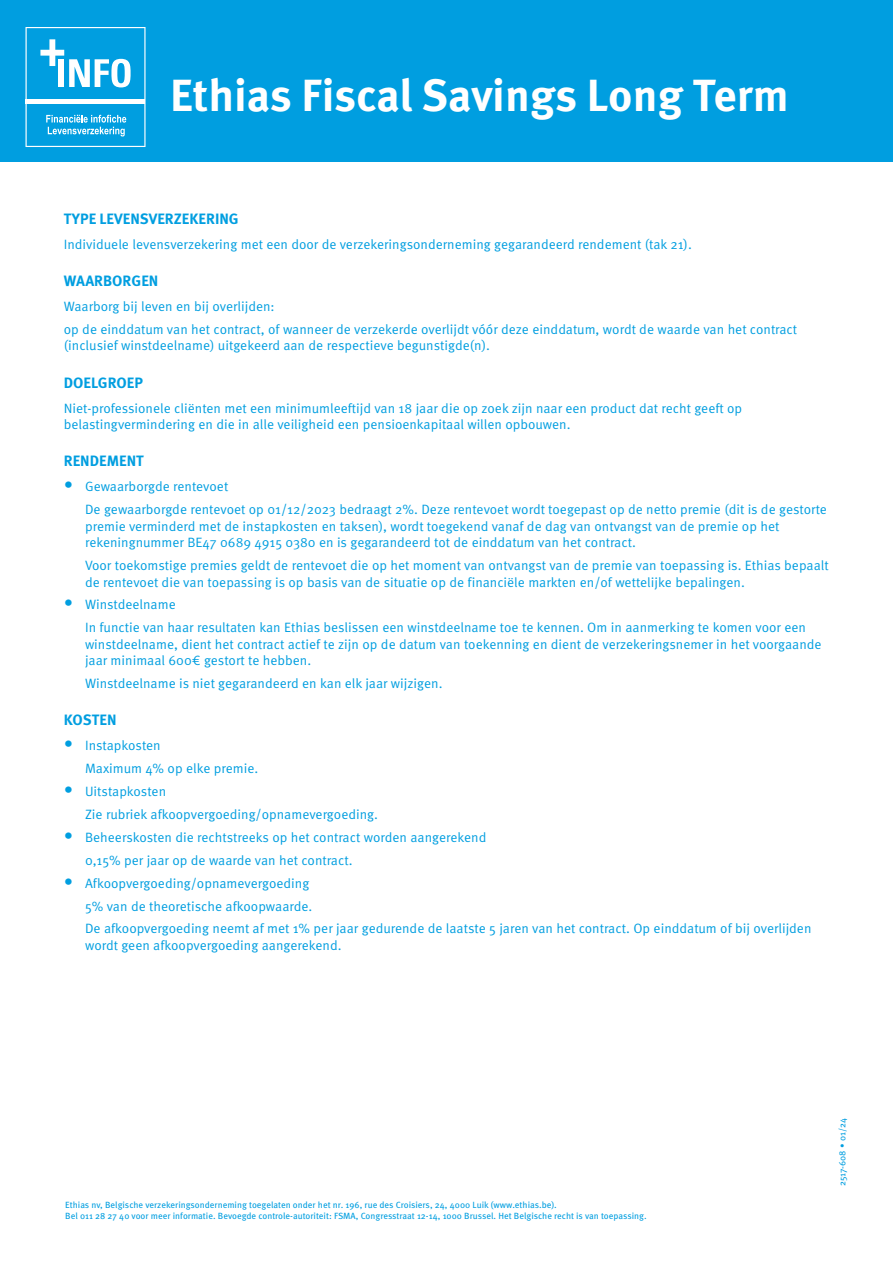
<style>
.page{position:relative;width:893px;height:1263px;background:#fff}
.page>*{position:absolute;margin:0;border:0;box-sizing:border-box;transform-origin:0 0}
.t1{font:700 45px "Meta Pro";color:#fff}
.t2{font:700 15px "Meta Pro";color:#009ee0}
.t3{font:13.5px/23px "Meta Pro Norm";color:#009ee0}
.t4{font:9px/10.8px "Meta Pro";color:#009ee0}
.s1{font-size:18px}
</style>
<div class="page">
<div style="left:0;top:0;width:893px;height:162px;background:#009ee0"></div>
<svg style="left:26px;top:27px;width:120px;height:120px"></svg>
<h1 class="t1" style="left:170px;top:60px;width:620px">Ethias Fiscal Savings Long Term</h1>
<p class="t2" style="left:64px;top:207px;width:176px">TYPE LEVENSVERZEKERING</p>
<p class="t3" style="left:64px;top:232px;width:630px">Individuele levensverzekering met een door de verzekeringsonderneming gegarandeerd rendement (tak 21).</p>
<p class="t2" style="left:64px;top:269px;width:96px">WAARBORGEN</p>
<p class="t3" style="left:64px;top:294px;width:735px">Waarborg bij leven en bij overlijden:<br>op de einddatum van het contract, of wanneer de verzekerde overlijdt vóór deze einddatum, wordt de waarde van het contract</p>
<p class="t3" style="left:64px;top:333px;width:428px">(inclusief winstdeelname) uitgekeerd aan de respectieve begunstigde(n).</p>
<p class="t2" style="left:64px;top:371px;width:81px">DOELGROEP</p>
<p class="t3" style="left:64px;top:399px;width:680px;line-height:16.5px">Niet-professionele cliënten met een minimumleeftijd van 18 jaar die op zoek zijn naar een product dat recht geeft op belastingvermindering en die in alle veiligheid een pensioenkapitaal willen opbouwen.</p>
<p class="t2" style="left:64px;top:449px;width:81px">RENDEMENT</p>
<p class="t3" style="left:85px;top:474px;width:743px;text-indent:-21px"><span class="s1">•</span> Gewaarborgde rentevoet<br>De gewaarborgde rentevoet op 01/12/2023 bedraagt 2%. Deze rentevoet wordt toegepast op de netto premie (dit is de gestorte</p>
<p class="t3" style="left:85px;top:517px;width:696px;line-height:16.5px">premie verminderd met de instapkosten en taksen), wordt toegekend vanaf de dag van ontvangst van de premie op het rekeningnummer BE47 0689 4915 0380 en is gegarandeerd tot de einddatum van het contract.</p>
<p class="t3" style="left:85px;top:556px;width:745px;line-height:16.5px">Voor toekomstige premies geldt de rentevoet die op het moment van ontvangst van de premie van toepassing is. Ethias bepaalt de rentevoet die van toepassing is op basis van de situatie op de financiële markten en/of wettelijke bepalingen.</p>
<p class="t3" style="left:85px;top:592px;width:722px;text-indent:-21px"><span class="s1">•</span> Winstdeelname<br>In functie van haar resultaten kan Ethias beslissen een winstdeelname toe te kennen. Om in aanmerking te komen voor een</p>
<p class="t3" style="left:85px;top:635px;width:738px;line-height:16.5px">winstdeelname, dient het contract actief te zijn op de datum van toekenning en dient de verzekeringsnemer in het voorgaande jaar minimaal 600€ gestort te hebben.</p>
<p class="t3" style="left:85px;top:671px;width:359px">Winstdeelname is niet gegarandeerd en kan elk jaar wijzigen.</p>
<p class="t2" style="left:64px;top:708px;width:54px">KOSTEN</p>
<p class="t3" style="left:85px;top:733px;width:175px;text-indent:-21px"><span class="s1">•</span> Instapkosten<br>Maximum 4% op elke premie.</p>
<p class="t3" style="left:85px;top:779px;width:294px;text-indent:-21px"><span class="s1">•</span> Uitstapkosten<br>Zie rubriek afkoopvergoeding/opnamevergoeding.</p>
<p class="t3" style="left:85px;top:825px;width:403px;text-indent:-21px"><span class="s1">•</span> Beheerskosten die rechtstreeks op het contract worden aangerekend<br>0,15% per jaar op de waarde van het contract.</p>
<p class="t3" style="left:85px;top:870px;width:728px;text-indent:-21px"><span class="s1">•</span> Afkoopvergoeding/opnamevergoeding<br>5% van de theoretische afkoopwaarde.<br>De afkoopvergoeding neemt af met 1% per jaar gedurende de laatste 5 jaren van het contract. Op einddatum of bij overlijden</p>
<p class="t3" style="left:85px;top:933px;width:258px">wordt geen afkoopvergoeding aangerekend.</p>
<p class="t4" style="left:65px;top:1199px;width:583px">Ethias nv, Belgische verzekeringsonderneming toegelaten onder het nr. 196, rue des Croisiers, 24, 4000 Luik (www.ethias.be).<br>Bel 011 28 27 40 voor meer informatie. Bevoegde controle-autoriteit: FSMA, Congresstraat 12-14, 1000 Brussel. Het Belgische recht is van toepassing.</p>
<p class="t4" style="left:836px;top:1186px;width:70px;rotate:-90deg">2517-608 • 01/24</p>
</div>
